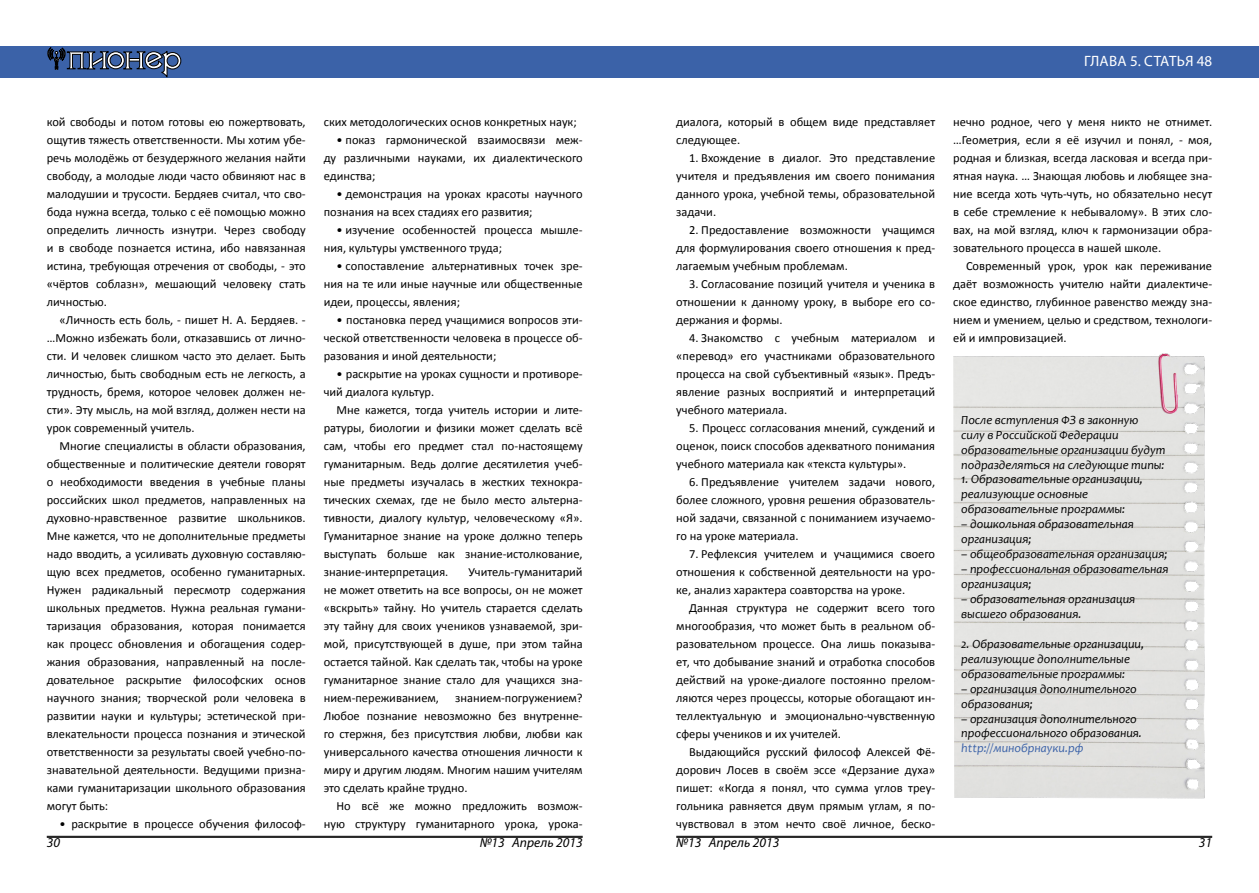
<style>
.page{position:relative;width:1259px;height:893px;background:#fff}
.page>*{position:absolute;margin:0;border:0;box-sizing:border-box;transform-origin:0 0}
.t1{font:15px "Myriad Pro";color:#fff}
.t2{font:italic 13.5px "Myriad Pro";color:#000}
.t3{font:12.45px/18px "Calibri";color:#000;text-align:justify}
.t4{font:italic 12.45px/15px "Candara";color:#000}
.t5{font:italic 12.45px "Candara";color:#3b62a8}
</style>
<div class="page">
<div style="left:0;top:47px;width:629px;height:31px;background:#3b62a8"></div>
<svg style="left:47px;top:47px;width:134px;height:30px"></svg>
<div style="left:629px;top:47px;width:630px;height:31px;background:#3b62a8"></div>
<hr style="left:47px;top:836px;width:536px;height:1px;background:#000">
<hr style="left:47px;top:837px;width:536px;height:1px;background:#000">
<hr style="left:676px;top:836px;width:536px;height:1px;background:#000">
<hr style="left:676px;top:837px;width:536px;height:1px;background:#000">
<img style="left:953px;top:353px;width:252px;height:446px">
<p class="t3" style="left:47px;top:113px;width:260px">кой свободы и потом готовы ею пожертвовать, ощутив тяжесть ответственности. Мы хотим убе&shy;речь молодёжь от безудержного желания найти свободу, а молодые люди часто обвиняют нас в малодушии и трусости. Бердяев считал, что сво&shy;бода нужна всегда, только с её помощью можно определить личность изнутри. Через свободу и в свободе познается истина, ибо навязанная истина, требующая отречения от свободы, - это «чёртов соблазн», мешающий человеку стать личностью.</p>
<p class="t3" style="left:47px;top:311px;width:260px;text-indent:13px">«Личность есть боль, - пишет Н. А. Бердяев. - …Можно избежать боли, отказавшись от лично&shy;сти. И человек слишком часто это делает. Быть личностью, быть свободным есть не легкость, а трудность, бремя, которое человек должен не&shy;сти». Эту мысль, на мой взгляд, должен нести на урок современный учитель.</p>
<p class="t3" style="left:47px;top:437px;width:260px;text-indent:13px">Многие специалисты в области образования, общественные и политические деятели говорят о необходимости введения в учебные планы российских школ предметов, направленных на духовно-нравственное развитие школьников.<br>Мне кажется, что не дополнительные предметы надо вводить, а усиливать духовную составляю&shy;щую всех предметов, особенно гуманитарных.<br>Нужен радикальный пересмотр содержания школьных предметов. Нужна реальная гумани&shy;таризация образования, которая понимается как процесс обновления и обогащения содер&shy;жания образования, направленный на после&shy;довательное раскрытие философских основ научного знания; творческой роли человека в развитии науки и культуры; эстетической при&shy;влекательности процесса познания и этической ответственности за результаты своей учебно-по&shy;знавательной деятельности. Ведущими призна&shy;ками гуманитаризации школьного образования могут быть:</p>
<p class="t3" style="left:60px;top:815px;width:248px">• раскрытие в процессе обучения философ-</p>
<p class="t3" style="left:324px;top:113px;width:254px">ских методологических основ конкретных наук;</p>
<p class="t3" style="left:324px;top:131px;width:260px;text-indent:13px">• показ гармонической взаимосвязи меж&shy;ду различными науками, их диалектического единства;</p>
<p class="t3" style="left:324px;top:185px;width:260px;text-indent:13px">• демонстрация на уроках красоты научного познания на всех стадиях его развития;</p>
<p class="t3" style="left:324px;top:221px;width:260px;text-indent:13px">• изучение особенностей процесса мышле&shy;ния, культуры умственного труда;</p>
<p class="t3" style="left:324px;top:257px;width:260px;text-indent:13px">• сопоставление альтернативных точек зре&shy;ния на те или иные научные или общественные идеи, процессы, явления;</p>
<p class="t3" style="left:324px;top:311px;width:260px;text-indent:13px">• постановка перед учащимися вопросов эти&shy;ческой ответственности человека в процессе об&shy;разования и иной деятельности;</p>
<p class="t3" style="left:324px;top:365px;width:260px;text-indent:13px">• раскрытие на уроках сущности и противоре&shy;чий диалога культур.</p>
<p class="t3" style="left:324px;top:401px;width:260px;text-indent:13px">Мне кажется, тогда учитель истории и лите&shy;ратуры, биологии и физики может сделать всё сам, чтобы его предмет стал по-настоящему гуманитарным. Ведь долгие десятилетия учеб&shy;ные предметы изучалась в жестких технокра&shy;тических схемах, где не было место альтерна&shy;тивности, диалогу культур, человеческому «Я».<br>Гуманитарное знание на уроке должно теперь выступать больше как знание-истолкование, знание-интерпретация.</p>
<p class="t3" style="left:324px;top:563px;width:260px;text-indent:145px">Учитель-гуманитарий не может ответить на все вопросы, он не может «вскрыть» тайну. Но учитель старается сделать эту тайну для своих учеников узнаваемой, зри&shy;мой, присутствующей в душе, при этом тайна остается тайной. Как сделать так, чтобы на уроке гуманитарное знание стало для учащихся зна&shy;нием-переживанием,</p>
<p class="t3" style="left:324px;top:689px;width:260px;text-indent:131px">знанием-погружением?<br>Любое познание невозможно без внутренне&shy;го стержня, без присутствия любви, любви как универсального качества отношения личности к миру и другим людям. Многим нашим учителям это сделать крайне трудно.</p>
<p class="t3" style="left:324px;top:797px;width:260px;text-align:right">Но всё же можно предложить возмож&shy;ную структуру гуманитарного урока, урока-</p>
<p class="t1" style="left:1084px;top:52px;width:130px">Гла ва 5. Статья 48</p>
<p class="t3" style="left:676px;top:113px;width:260px">диалога, который в общем виде представляет следующее.</p>
<p class="t3" style="left:676px;top:149px;width:260px;text-indent:13px">1. Вхождение в диалог. Это представление учителя и предъявления им своего понимания данного урока, учебной темы, образовательной задачи.</p>
<p class="t3" style="left:676px;top:221px;width:260px;text-indent:13px">2. Предоставление возможности учащимся для формулирования своего отношения к пред&shy;лагаемым учебным проблемам.</p>
<p class="t3" style="left:676px;top:275px;width:260px;text-indent:13px">3. Согласование позиций учителя и ученика в отношении к данному уроку, в выборе его со&shy;держания и формы.</p>
<p class="t3" style="left:676px;top:329px;width:260px;text-indent:13px">4. Знакомство с учебным материалом и «перевод» его участниками образовательного процесса на свой субъективный «язык». Предъ&shy;явление разных восприятий и интерпретаций учебного материала.</p>
<p class="t3" style="left:676px;top:419px;width:260px;text-indent:13px">5. Процесс согласования мнений, суждений и оценок, поиск способов адекватного понимания учебного материала как «текста культуры».</p>
<p class="t3" style="left:676px;top:473px;width:260px;text-indent:13px">6. Предъявление учителем задачи нового, более сложного, уровня решения образователь&shy;ной задачи, связанной с пониманием изучаемо&shy;го на уроке материала.</p>
<p class="t3" style="left:676px;top:545px;width:260px;text-indent:13px">7. Рефлексия учителем и учащимися своего отношения к собственной деятельности на уро&shy;ке, анализ характера соавторства на уроке.</p>
<p class="t3" style="left:676px;top:599px;width:260px;text-indent:13px">Данная структура не содержит всего того многообразия, что может быть в реальном об&shy;разовательном процессе. Она лишь показыва&shy;ет, что добывание знаний и отработка способов действий на уроке-диалоге постоянно прелом&shy;ляются через процессы, которые обогащают ин&shy;теллектуальную и эмоционально-чувственную сферы учеников и их учителей.</p>
<p class="t3" style="left:676px;top:743px;width:260px;text-indent:13px">Выдающийся русский философ Алексей Фё&shy;дорович Лосев в своём эссе «Дерзание духа» пишет: «Когда я понял, что сумма углов треу&shy;гольника равняется двум прямым углам, я по&shy;чувствовал в этом нечто своё личное, беско-</p>
<p class="t3" style="left:953px;top:113px;width:260px">нечно родное, чего у меня никто не отнимет. …Геометрия, если я её изучил и понял, - моя, родная и близкая, всегда ласковая и всегда при&shy;ятная наука. … Знающая любовь и любящее зна&shy;ние всегда хоть чуть-чуть, но обязательно несут в себе стремление к небывалому». В этих сло&shy;вах, на мой взгляд, ключ к гармонизации обра&shy;зовательного процесса в нашей школе.</p>
<p class="t3" style="left:953px;top:257px;width:260px;text-indent:13px">Современный урок, урок как переживание даёт возможность учителю найти диалектиче&shy;ское единство, глубинное равенство между зна&shy;нием и умением, целью и средством, технологи&shy;ей и импровизацией.</p>
<p class="t4" style="left:961px;top:412px;width:206px">После вступления ФЗ в законную<br>силу в Российской Федерации образовательные организации будут подразделяться на следующие типы:</p>
<p class="t4" style="left:961px;top:472px;width:183px">1. Образовательные организации, реализующие основные образовательные программы:</p>
<p class="t4" style="left:961px;top:517px;width:174px">– дошкольная образовательная организация;</p>
<p class="t4" style="left:961px;top:546px;width:208px">– общеобразовательная организация;</p>
<p class="t4" style="left:961px;top:561px;width:209px">– профессиональная образовательная организация;</p>
<p class="t4" style="left:961px;top:591px;width:175px">– образовательная организация высшего образования.</p>
<p class="t4" style="left:961px;top:636px;width:184px">2. Образовательные организации, реализующие дополнительные образовательные программы:</p>
<p class="t4" style="left:961px;top:681px;width:177px">– организация дополнительного образования;</p>
<p class="t4" style="left:961px;top:711px;width:182px">– организация дополнительного профессионального образования.</p>
<p class="t5" style="left:961px;top:740px;width:124px">http://минобрнауки.рф</p>
<p class="t2" style="left:47px;top:834px;width:15px">30</p>
<p class="t2" style="left:480px;top:834px;width:104px">№13 Апрель 2013</p>
<p class="t2" style="left:676px;top:834px;width:104px">№13 Апрель 2013</p>
<p class="t2" style="left:1199px;top:834px;width:15px">31</p>
</div>
